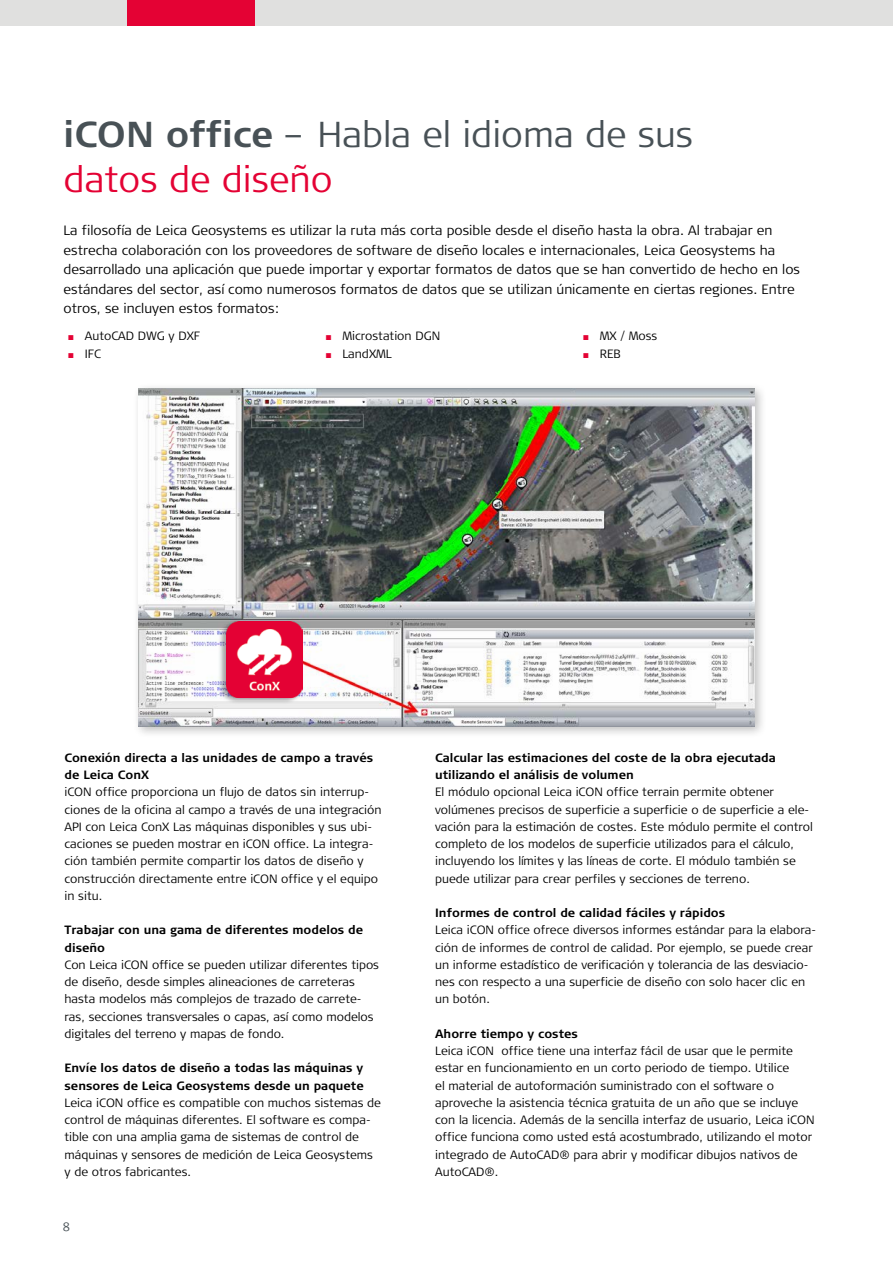
<style>
.page{position:relative;width:893px;height:1263px;background:#fff}
.page>*{position:absolute;margin:0;border:0;box-sizing:border-box;transform-origin:0 0}
.t1{font:300 36px/45px "Signa Column";color:#485156}
.t2{font:300 13.5px/19.5px "Signa Column";color:#000}
.t3{font:300 12px/17.2px "Signa Column";color:#000}
.t4{font:700 12px/17.2px "Signa Column";color:#000}
.t5{font:300 12px "Signa Column";color:#485156}
.s1{font-weight:700}
.s2{color:#e40234}
.s3{font-family:"Arial";font-weight:400;font-size:10.5px;color:#e40234}
</style>
<div class="page">
<div style="left:0;top:0;width:893px;height:26px;background:#e0e0df"></div>
<div style="left:128px;top:0;width:127px;height:26px;background:#e40234"></div>
<div style="left:133px;top:383px;width:634px;height:356px;background:#000;opacity:.25"></div>
<img style="left:139px;top:389px;width:615px;height:338px">
<div style="left:218px;top:620px;width:86px;height:84px;background:#000;opacity:.35"></div>
<img style="left:226px;top:621px;width:76px;height:76px">
<h1 class="t1" style="left:64px;top:113px;width:631px"><span class="s1">iCON office</span> – Habla el idioma de sus <span class="s2">datos de diseño</span></h1>
<p class="t2" style="left:64px;top:221px;width:738px">La filosofía de Leica Geosystems es utilizar la ruta más corta posible desde el diseño hasta la obra. Al trabajar en estrecha colaboración con los proveedores de software de diseño locales e internacionales, Leica Geosystems ha desarrollado una aplicación que puede importar y exportar formatos de datos que se han convertido de hecho en los estándares del sector, así como numerosos formatos de datos que se utilizan únicamente en ciertas regiones. Entre otros, se incluyen estos formatos:</p>
<p class="t3" style="left:68px;top:327px;width:134px"><span class="s3">■</span> AutoCAD DWG y DXF</p>
<p class="t3" style="left:68px;top:345px;width:35px"><span class="s3">■</span> IFC</p>
<p class="t3" style="left:325px;top:327px;width:116px"><span class="s3">■</span> Microstation DGN</p>
<p class="t3" style="left:325px;top:345px;width:68px"><span class="s3">■</span> LandXML</p>
<p class="t3" style="left:583px;top:327px;width:76px"><span class="s3">■</span> MX / Moss</p>
<p class="t3" style="left:583px;top:345px;width:40px"><span class="s3">■</span> REB</p>
<p class="t4" style="left:65px;top:749px;width:310px">Conexión directa a las unidades de campo a través de Leica ConX</p>
<p class="t3" style="left:65px;top:784px;width:319px">iCON office proporciona un flujo de datos sin interrup&shy;ciones de la oficina al campo a través de una integración API con Leica ConX Las máquinas disponibles y sus ubi&shy;caciones se pueden mostrar en iCON office. La integra&shy;ción también permite compartir los datos de diseño y construcción directamente entre iCON office y el equipo in situ.</p>
<p class="t4" style="left:65px;top:922px;width:300px">Trabajar con una gama de diferentes modelos de diseño</p>
<p class="t3" style="left:65px;top:956px;width:316px">Con Leica iCON office se pueden utilizar diferentes tipos de diseño, desde simples alineaciones de carreteras hasta modelos más complejos de trazado de carrete&shy;ras, secciones transversales o capas, así como modelos digitales del terreno y mapas de fondo.</p>
<p class="t4" style="left:65px;top:1060px;width:301px">Envíe los datos de diseño a todas las máquinas y sensores de Leica Geosystems desde un paquete</p>
<p class="t3" style="left:65px;top:1094px;width:318px">Leica iCON office es compatible con muchos sistemas de control de máquinas diferentes. El software es compa&shy;tible con una amplia gama de sistemas de control de máquinas y sensores de medición de Leica Geosystems y de otros fabricantes.</p>
<p class="t5" style="left:63px;top:1219px;width:9px">8</p>
<p class="t4" style="left:435px;top:749px;width:342px">Calcular las estimaciones del coste de la obra ejecutada utilizando el análisis de volumen</p>
<p class="t3" style="left:435px;top:784px;width:379px">El módulo opcional Leica iCON office terrain permite obtener volúmenes precisos de superficie a superficie o de superficie a ele&shy;vación para la estimación de costes. Este módulo permite el control completo de los modelos de superficie utilizados para el cálculo, incluyendo los límites y las líneas de corte. El módulo también se puede utilizar para crear perfiles y secciones de terreno.</p>
<p class="t4" style="left:435px;top:904px;width:292px">Informes de control de calidad fáciles y rápidos</p>
<p class="t3" style="left:435px;top:922px;width:383px">Leica iCON office ofrece diversos informes estándar para la elabora&shy;ción de informes de control de calidad. Por ejemplo, se puede crear un informe estadístico de verificación y tolerancia de las desviacio&shy;nes con respecto a una superficie de diseño con solo hacer clic en un botón.</p>
<p class="t4" style="left:435px;top:1025px;width:144px">Ahorre tiempo y costes</p>
<p class="t3" style="left:435px;top:1042px;width:381px">Leica iCON office tiene una interfaz fácil de usar que le permite estar en funcionamiento en un corto periodo de tiempo. Utilice<br>el material de autoformación suministrado con el software o aproveche la asistencia técnica gratuita de un año que se incluye con la licencia. Además de la sencilla interfaz de usuario, Leica iCON office funciona como usted está acostumbrado, utilizando el motor integrado de AutoCAD® para abrir y modificar dibujos nativos de AutoCAD®.</p>
</div>
